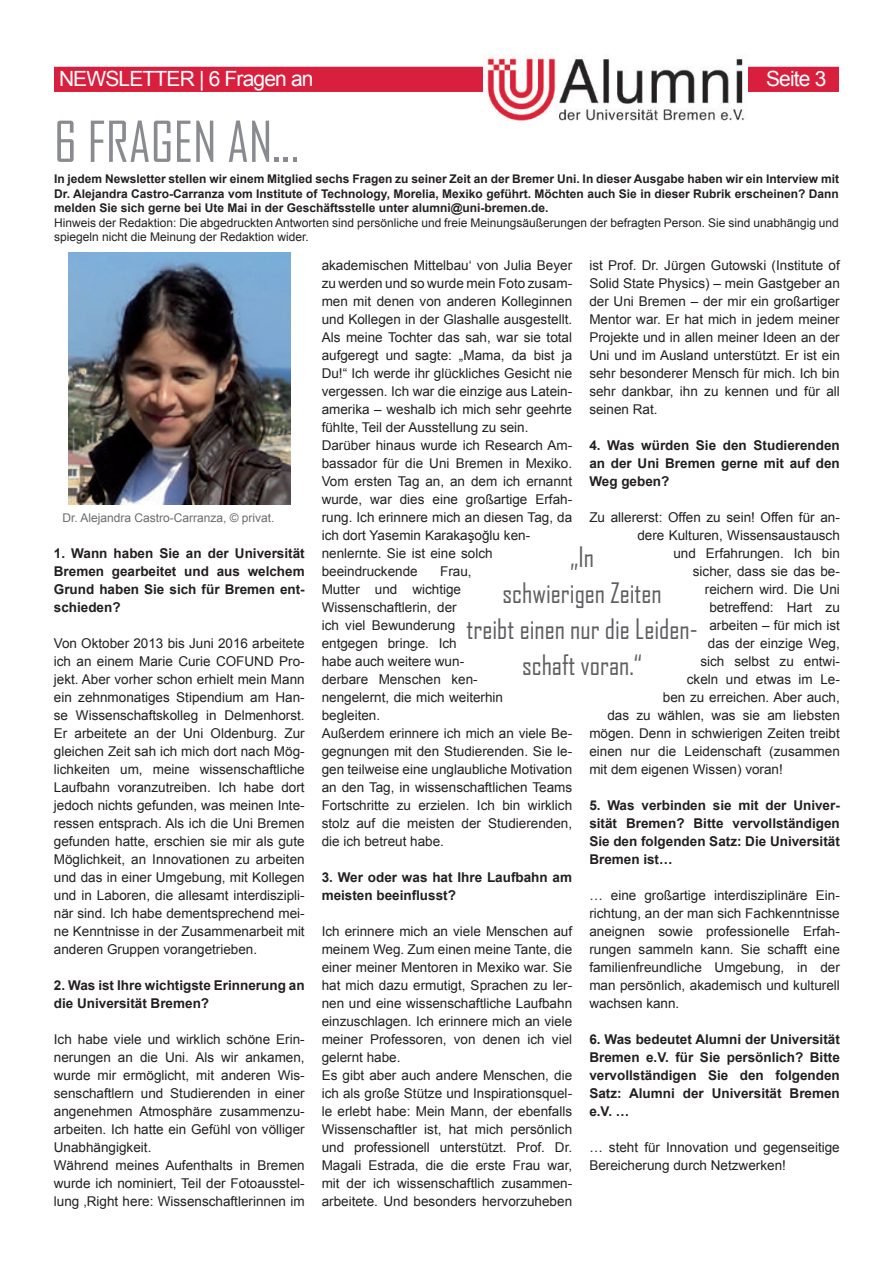
<style>
.page{position:relative;width:893px;height:1263px;background:#fff}
.page>*{position:absolute;margin:0;border:0;box-sizing:border-box;transform-origin:0 0}
.t1{font:54px "Agency FB";color:#898b90}
.t2{font:27px/36px "Agency FB";color:#5f5f62;text-align:center}
.t3{font:21px "Arial";letter-spacing:-.04em;color:#fff}
.t4{font:13.5px/18px "Arial";color:#231f20}
.t5{font:700 13.5px/18px "Arial";color:#231f20;text-align:justify}
.t6{font:700 12px/14.4px "Arial";color:#231f20;text-align:justify}
.t7{font:12px/14.4px "Arial";color:#231f20}
.t8{font:12px "Arial";color:#6b6b6e}
.s1{font-size:51px}
</style>
<div class="page">
<div style="left:54px;top:67px;width:785px;height:25px;background:#d91f3e"></div>
<img style="left:483px;top:56px;width:264px;height:65px">
<img style="left:69px;top:252px;width:221px;height:252px">
<h3 class="t3" style="left:59px;top:65px;width:256px">NEWSLETTER | 6 Fragen an</h3>
<h3 class="t3" style="left:766px;top:65px;width:62px">Seite 3</h3>
<h1 class="t1" style="left:54px;top:109px;width:246px">6 FRAGEN AN..<span class="s1">.</span></h1>
<p class="t6" style="left:54px;top:172px;width:786px">In jedem Newsletter stellen wir einem Mitglied sechs Fragen zu seiner Zeit an der Bremer Uni. In dieser Ausgabe haben wir ein Interview mit Dr. Alejandra Castro-Carranza vom Institute of Technology, Morelia, Mexiko geführt. Möchten auch Sie in dieser Rubrik erscheinen? Dann melden Sie sich gerne bei Ute Mai in der Geschäftsstelle unter alumni@uni-bremen.de.</p>
<p class="t7" style="left:54px;top:215px;width:786px">Hinweis der Redaktion: Die abgedruckten Antworten sind persönliche und freie Meinungsäußerungen der befragten Person. Sie sind unabhängig und spiegeln nicht die Meinung der Redaktion wider.</p>
<p class="t8" style="left:62px;top:510px;width:214px">Dr. Alejandra Castro-Carranza, © privat.</p>
<p class="t5" style="left:54px;top:545px;width:252px">1. Wann haben Sie an der Universität Bremen gearbeitet und aus welchem Grund haben Sie sich für Bremen ent&shy;schieden?</p>
<p class="t4" style="left:54px;top:634px;width:252px;text-align:justify">Von Oktober 2013 bis Juni 2016 arbeitete ich an einem Marie Curie COFUND Pro&shy;jekt. Aber vorher schon erhielt mein Mann ein zehnmonatiges Stipendium am Han&shy;se Wissenschaftskolleg in Delmenhorst.<br>Er arbeitete an der Uni Oldenburg. Zur gleichen Zeit sah ich mich dort nach Mög&shy;lichkeiten um, meine wissenschaftliche Laufbahn voranzutreiben. Ich habe dort jedoch nichts gefunden, was meinen Inte&shy;ressen entsprach. Als ich die Uni Bremen gefunden hatte, erschien sie mir als gute Möglichkeit, an Innovationen zu arbeiten und das in einer Umgebung, mit Kollegen und in Laboren, die allesamt interdiszipli&shy;när sind. Ich habe dementsprechend mei&shy;ne Kenntnisse in der Zusammenarbeit mit anderen Gruppen vorangetrieben.</p>
<p class="t5" style="left:54px;top:977px;width:252px">2. Was ist Ihre wichtigste Erinnerung an die Universität Bremen?</p>
<p class="t4" style="left:54px;top:1030px;width:252px">Ich habe viele und wirklich schöne Erin&shy;nerungen an die Uni. Als wir ankamen, wurde mir ermöglicht, mit anderen Wis&shy;senschaftlern und Studierenden in einer angenehmen Atmosphäre zusammenzu&shy;arbeiten. Ich hatte ein Gefühl von völliger Unabhängigkeit.<br>Während meines Aufenthalts in Bremen wurde ich nominiert, Teil der Fotoausstel&shy;lung ‚Right here: Wissenschaftlerinnen im</p>
<p class="t4" style="left:589px;top:256px;width:252px;text-align:justify">ist Prof. Dr. Jürgen Gutowski (Institute of Solid State Physics) – mein Gastgeber an der Uni Bremen – der mir ein großartiger Mentor war. Er hat mich in jedem meiner Projekte und in allen meiner Ideen an der Uni und im Ausland unterstützt. Er ist ein sehr besonderer Mensch für mich. Ich bin sehr dankbar, ihn zu kennen und für all seinen Rat.</p>
<p class="t5" style="left:589px;top:436px;width:252px">4. Was würden Sie den Studierenden an der Uni Bremen gerne mit auf den Weg geben?</p>
<p class="t4" style="left:589px;top:508px;width:252px">Zu allererst: Offen zu sein! Offen für an-</p>
<p class="t4" style="left:637px;top:526px;width:204px">dere Kulturen, Wissensaustausch</p>
<p class="t4" style="left:673px;top:544px;width:168px">und Erfahrungen. Ich bin</p>
<p class="t4" style="left:693px;top:562px;width:148px">sicher, dass sie das be-</p>
<p class="t4" style="left:705px;top:580px;width:136px">reichern wird. Die Uni</p>
<p class="t4" style="left:709px;top:598px;width:132px">betreffend: Hart zu</p>
<p class="t4" style="left:709px;top:616px;width:132px">arbeiten – für mich ist</p>
<p class="t4" style="left:708px;top:634px;width:133px">das der einzige Weg,</p>
<p class="t4" style="left:700px;top:652px;width:141px">sich selbst zu entwi-</p>
<p class="t4" style="left:687px;top:670px;width:155px">ckeln und etwas im Le-</p>
<p class="t4" style="left:663px;top:688px;width:178px">ben zu erreichen. Aber auch,</p>
<p class="t4" style="left:607px;top:706px;width:234px">das zu wählen, was sie am liebsten</p>
<p class="t4" style="left:589px;top:724px;width:252px">mögen. Denn in schwierigen Zeiten treibt</p>
<p class="t4" style="left:589px;top:742px;width:252px">einen nur die Leidenschaft (zusammen</p>
<p class="t4" style="left:589px;top:760px;width:195px">mit dem eigenen Wissen) voran!</p>
<p class="t5" style="left:589px;top:796px;width:252px">5. Was verbinden sie mit der Univer&shy;sität Bremen? Bitte vervollständigen Sie den folgenden Satz: Die Universität Bremen ist…</p>
<p class="t4" style="left:589px;top:886px;width:252px;text-align:justify">… eine großartige interdisziplinäre Ein&shy;richtung, an der man sich Fachkenntnisse aneignen sowie professionelle Erfah&shy;rungen sammeln kann. Sie schafft eine familienfreundliche Umgebung, in der man persönlich, akademisch und kulturell wachsen kann.</p>
<p class="t5" style="left:589px;top:1030px;width:252px">6. Was bedeutet Alumni der Universität Bremen e.V. für Sie persönlich? Bitte vervollständigen Sie den folgenden Satz: Alumni der Universität Bremen e.V. …</p>
<p class="t4" style="left:589px;top:1138px;width:252px">… steht für Innovation und gegenseitige<br>Bereicherung durch Netzwerken!</p>
<p class="t4" style="left:322px;top:256px;width:252px">akademischen Mittelbau‘ von Julia Beyer zu werden und so wurde mein Foto zusam&shy;men mit denen von anderen Kolleginnen und Kollegen in der Glashalle ausgestellt.<br>Als meine Tochter das sah, war sie total aufgeregt und sagte: „Mama, da bist ja Du!“ Ich werde ihr glückliches Gesicht nie vergessen. Ich war die einzige aus Latein&shy;amerika – weshalb ich mich sehr geehrte fühlte, Teil der Ausstellung zu sein.<br>Darüber hinaus wurde ich Research Am&shy;bassador für die Uni Bremen in Mexiko.<br>Vom ersten Tag an, an dem ich ernannt wurde, war dies eine großartige Erfah&shy;rung. Ich erinnere mich an diesen Tag, da ich dort Yasemin Karakaşoğlu ken&shy;nenlernte. Sie ist eine solch beeindruckende</p>
<h2 class="t2" style="left:467px;top:538px;width:233px">„In<br>schwierigen Zeiten<br>treibt einen nur die Leiden&shy;schaft voran.“</h2>
<p class="t4" style="left:322px;top:562px;width:252px;text-indent:118px">Frau,<br>Mutter und wichtige<br>Wissenschaftlerin, der<br>ich viel Bewunderung<br>entgegen bringe. Ich<br>habe auch weitere wun-<br>derbare Menschen ken-<br>nengelernt, die mich weiterhin<br>begleiten.<br>Außerdem erinnere ich mich an viele Be&shy;gegnungen mit den Studierenden. Sie le&shy;gen teilweise eine unglaubliche Motivation an den Tag, in wissenschaftlichen Teams<br>Fortschritte zu erzielen. Ich bin wirklich stolz auf die meisten der Studierenden, die ich betreut habe.</p>
<p class="t5" style="left:322px;top:868px;width:252px">3. Wer oder was hat Ihre Laufbahn am meisten beeinflusst?</p>
<p class="t4" style="left:322px;top:922px;width:252px">Ich erinnere mich an viele Menschen auf meinem Weg. Zum einen meine Tante, die einer meiner Mentoren in Mexiko war. Sie hat mich dazu ermutigt, Sprachen zu ler&shy;nen und eine wissenschaftliche Laufbahn einzuschlagen. Ich erinnere mich an viele meiner Professoren, von denen ich viel gelernt habe.<br>Es gibt aber auch andere Menschen, die ich als große Stütze und Inspirationsquel&shy;le erlebt habe: Mein Mann, der ebenfalls Wissenschaftler ist, hat mich persönlich und professionell unterstützt. Prof. Dr.<br>Magali Estrada, die die erste Frau war, mit der ich wissenschaftlich zusammen&shy;arbeitete. Und besonders hervorzuheben</p>
</div>
